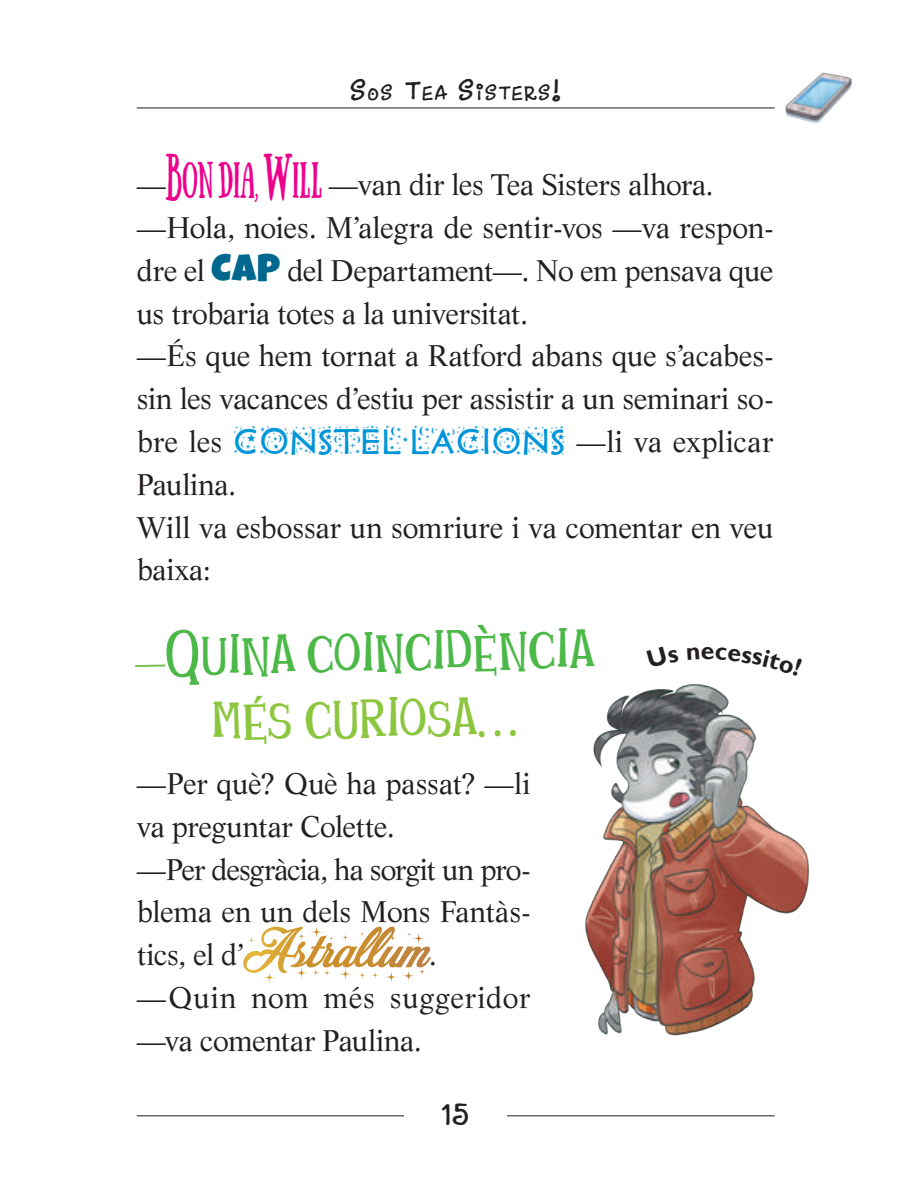
<style>
.page{position:relative;width:907px;height:1187px;background:#fff}
.page>*{position:absolute;margin:0;border:0;box-sizing:border-box;transform-origin:0 0}
.t1{font:45px "Dance Party";color:#231f20}
.t2{font:44.77px "Homeboyz";color:#4cb848;scale:.88 1}
.t3{font:44.77px "Homeboyz";color:#8bc63e;scale:.88 1}
.t4{font:30.38px "Dance Party";letter-spacing:.055em;color:#231f20}
.t5{font:29.25px/42.8px "Life";letter-spacing:-.01em;color:#231f20}
.t6{font:700 24.75px "Gill Sans";color:#231f20}
.s1{font-size:40.5px}
.s2{font-family:"Luckiest Guy";font-size:38.25px;color:#00688e}
.s3{font-family:"Night Hawk";color:#0095d9}
.s4{font-family:"Life";font-size:34.2px;color:#71bf44}
.s5{font-size:58.05px}
.s6{font-family:"Merry Christmas Star";font-size:58.5px;color:#fff}
</style>
<div class="page">
<img style="left:585px;top:693px;width:225px;height:343px">
<hr style="left:137px;top:1115px;width:638px;height:1px;background:#231f20">
<div style="left:405px;top:1084px;width:102px;height:64px;background:#fff"></div>
<hr style="left:137px;top:108px;width:638px;height:1px;background:#231f20">
<img style="left:760px;top:72px;width:92px;height:52px">
<svg style="left:641px;top:684px;width:167px;height:16px"></svg>
<p class="t4" style="left:351px;top:76px;width:211px"><span class="s1">s</span>os <span class="s1">t</span>ea <span class="s1">s</span>isters<span class="s1">!</span></p>
<p class="t5" style="left:137px;top:163px;width:638px">—<sup>B</sup><sup>ON</sup> <sup>DIA,</sup> <sup>W</sup><sup>ILL</sup> —van dir les Tea Sisters alhora. —Hola, noies. M’alegra de sentir-vos —va respon&shy;dre el <span class="s2">CAP</span> del Departament—. No em pensava que us trobaria totes a la universitat.<br>—És que hem tornat a Ratford abans que s’acabes&shy;sin les vacances d’estiu per assistir a un seminari so&shy;bre les <span class="s3">CONSTEL·LACIONS</span> —li va explicar Paulina.<br>Will va esbossar un somriure i va comentar en veu baixa:</p>
<h2 class="t2" style="left:135px;top:630px;width:522px;rotate:-1deg"><span class="s4">—</span><span class="s5">Q</span>UINA COINCIDÈNCIA</h2>
<h2 class="t3" style="left:212px;top:694px;width:346px;rotate:-1deg">MÉS CURIOSA…</h2>
<p class="t5" style="left:137px;top:762px;width:395px">—Per què? Què ha passat? —li va preguntar Colette.<br>—Per desgràcia, ha sorgit un pro&shy;blema en un dels Mons Fantàs&shy;tics, el d’<span class="s6">Astrallum</span>. —Quin nom més suggeridor —va comentar Paulina.</p>
<h1 class="t1" style="left:442px;top:1090px;width:28px">15</h1>
<p class="t6" style="left:701px;top:636px;width:15px">e</p>
</div>
